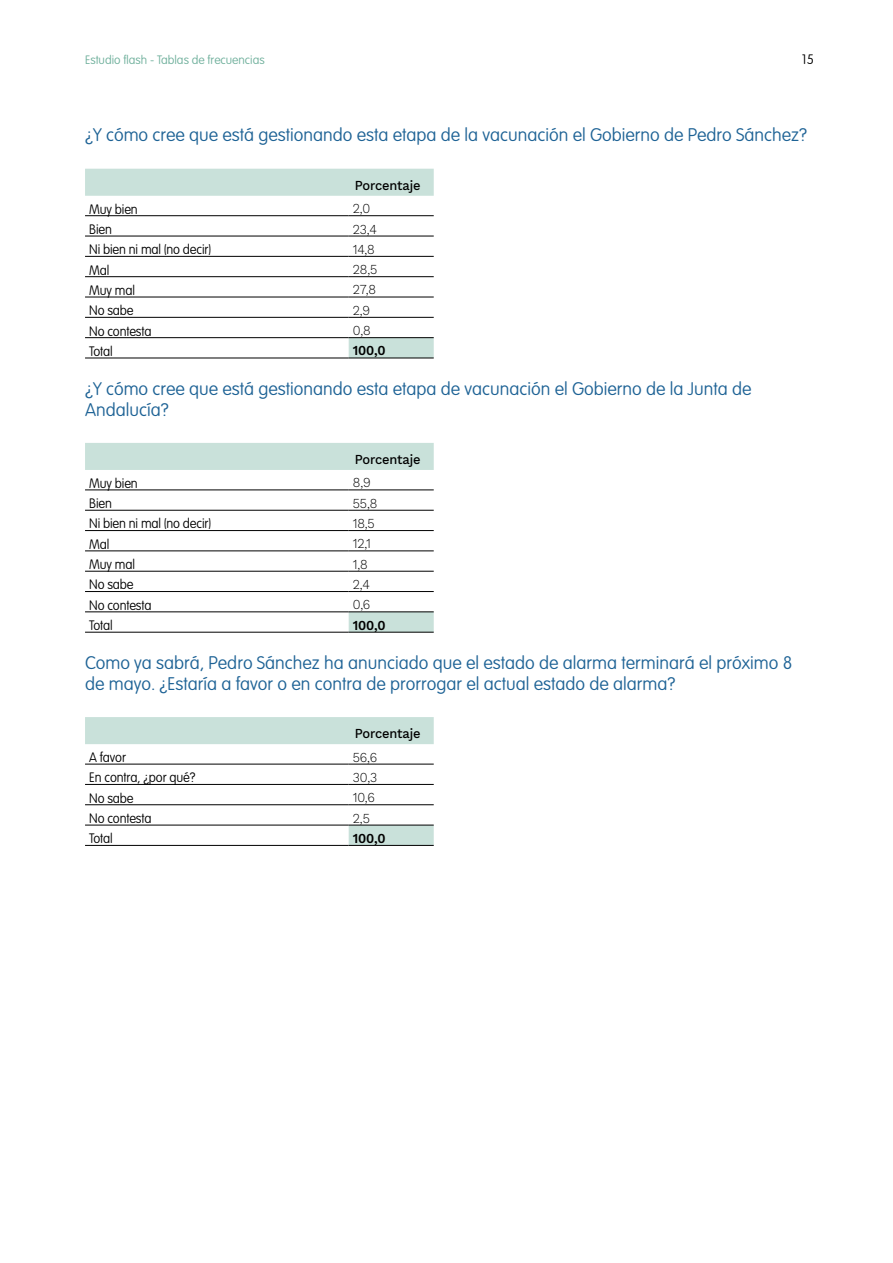
<style>
.page{position:relative;width:893px;height:1263px;background:#fff}
.page>*{position:absolute;margin:0;border:0;box-sizing:border-box;transform-origin:0 0}
.t1{font:100 18px/21px "VAG Rounded Std";color:#1d6295}
.t2{font:100 13.5px "VAG Rounded Std";letter-spacing:-.01em;color:#000;scale:.95 1}
.t3{font:300 13.5px "Work Sans";letter-spacing:-.01em;color:#000;scale:.95 1}
.t4{font:500 13.5px "Work Sans";letter-spacing:-.01em;color:#000;scale:.95 1}
.t5{font:600 13.5px "Work Sans";letter-spacing:-.01em;color:#000;scale:.95 1}
.t6{font:100 13.5px "VAG Rounded Std";letter-spacing:-.01em;color:#000}
.t7{font:100 12px "VAG Rounded Std";color:#6eaf9b}
</style>
<div class="page">
<svg style="left:85px;top:169px;width:349px;height:189px"></svg>
<hr style="left:85px;top:215px;width:264px;height:1px;background:#000">
<hr style="left:349px;top:215px;width:85px;height:1px;background:#000">
<hr style="left:85px;top:236px;width:264px;height:1px;background:#000">
<hr style="left:349px;top:236px;width:85px;height:1px;background:#000">
<hr style="left:85px;top:256px;width:264px;height:1px;background:#000">
<hr style="left:349px;top:256px;width:85px;height:1px;background:#000">
<hr style="left:85px;top:276px;width:264px;height:1px;background:#000">
<hr style="left:349px;top:276px;width:85px;height:1px;background:#000">
<hr style="left:85px;top:297px;width:264px;height:1px;background:#000">
<hr style="left:349px;top:297px;width:85px;height:1px;background:#000">
<hr style="left:85px;top:317px;width:264px;height:1px;background:#000">
<hr style="left:349px;top:317px;width:85px;height:1px;background:#000">
<hr style="left:85px;top:337px;width:264px;height:1px;background:#000">
<hr style="left:349px;top:337px;width:85px;height:1px;background:#000">
<hr style="left:85px;top:358px;width:264px;height:1px;background:#000">
<hr style="left:349px;top:358px;width:85px;height:1px;background:#000">
<svg style="left:85px;top:443px;width:349px;height:189px"></svg>
<hr style="left:85px;top:489px;width:264px;height:1px;background:#000">
<hr style="left:349px;top:489px;width:85px;height:1px;background:#000">
<hr style="left:85px;top:510px;width:264px;height:1px;background:#000">
<hr style="left:349px;top:510px;width:85px;height:1px;background:#000">
<hr style="left:85px;top:530px;width:264px;height:1px;background:#000">
<hr style="left:349px;top:530px;width:85px;height:1px;background:#000">
<hr style="left:85px;top:550px;width:264px;height:1px;background:#000">
<hr style="left:349px;top:550px;width:85px;height:1px;background:#000">
<hr style="left:85px;top:571px;width:264px;height:1px;background:#000">
<hr style="left:349px;top:571px;width:85px;height:1px;background:#000">
<hr style="left:85px;top:591px;width:264px;height:1px;background:#000">
<hr style="left:349px;top:591px;width:85px;height:1px;background:#000">
<hr style="left:85px;top:611px;width:264px;height:1px;background:#000">
<hr style="left:349px;top:611px;width:85px;height:1px;background:#000">
<hr style="left:85px;top:632px;width:264px;height:1px;background:#000">
<hr style="left:349px;top:632px;width:85px;height:1px;background:#000">
<svg style="left:85px;top:717px;width:349px;height:128px"></svg>
<hr style="left:85px;top:764px;width:264px;height:1px;background:#000">
<hr style="left:349px;top:764px;width:85px;height:1px;background:#000">
<hr style="left:85px;top:784px;width:264px;height:1px;background:#000">
<hr style="left:349px;top:784px;width:85px;height:1px;background:#000">
<hr style="left:85px;top:804px;width:264px;height:1px;background:#000">
<hr style="left:349px;top:804px;width:85px;height:1px;background:#000">
<hr style="left:85px;top:825px;width:264px;height:1px;background:#000">
<hr style="left:349px;top:825px;width:85px;height:1px;background:#000">
<hr style="left:85px;top:845px;width:264px;height:1px;background:#000">
<hr style="left:349px;top:845px;width:85px;height:1px;background:#000">
<p class="t7" style="left:85px;top:53px;width:181px">Estudio flash - Tablas de frecuencias</p>
<p class="t6" style="left:802px;top:51px;width:13px">15</p>
<p class="t1" style="left:85px;top:125px;width:723px">¿Y cómo cree que está gestionando esta etapa de la vacunación el Gobierno de Pedro Sánchez?</p>
<p class="t4" style="left:355px;top:177px;width:71px">Porcentaje</p>
<p class="t2" style="left:89px;top:201px;width:53px">Muy bien</p>
<p class="t3" style="left:353px;top:201px;width:20px">2,0</p>
<p class="t2" style="left:89px;top:221px;width:25px">Bien</p>
<p class="t3" style="left:353px;top:221px;width:27px">23,4</p>
<p class="t2" style="left:89px;top:242px;width:130px">Ni bien ni mal (no decir)</p>
<p class="t3" style="left:353px;top:241px;width:25px">14,8</p>
<p class="t2" style="left:89px;top:262px;width:23px">Mal</p>
<p class="t3" style="left:353px;top:262px;width:27px">28,5</p>
<p class="t2" style="left:89px;top:282px;width:50px">Muy mal</p>
<p class="t3" style="left:353px;top:282px;width:26px">27,8</p>
<p class="t2" style="left:89px;top:303px;width:48px">No sabe</p>
<p class="t3" style="left:353px;top:302px;width:20px">2,9</p>
<p class="t2" style="left:89px;top:323px;width:67px">No contesta</p>
<p class="t3" style="left:353px;top:323px;width:20px">0,8</p>
<p class="t2" style="left:89px;top:343px;width:26px">Total</p>
<p class="t5" style="left:353px;top:343px;width:36px">100,0</p>
<p class="t1" style="left:85px;top:378px;width:668px">¿Y cómo cree que está gestionando esta etapa de vacunación el Gobierno de la Junta de<br>Andalucía?</p>
<p class="t4" style="left:355px;top:451px;width:71px">Porcentaje</p>
<p class="t2" style="left:89px;top:475px;width:53px">Muy bien</p>
<p class="t3" style="left:353px;top:475px;width:20px">8,9</p>
<p class="t2" style="left:89px;top:496px;width:25px">Bien</p>
<p class="t3" style="left:353px;top:495px;width:27px">55,8</p>
<p class="t2" style="left:89px;top:516px;width:130px">Ni bien ni mal (no decir)</p>
<p class="t3" style="left:353px;top:515px;width:25px">18,5</p>
<p class="t2" style="left:89px;top:536px;width:23px">Mal</p>
<p class="t3" style="left:353px;top:536px;width:21px">12,1</p>
<p class="t2" style="left:89px;top:557px;width:50px">Muy mal</p>
<p class="t3" style="left:353px;top:556px;width:17px">1,8</p>
<p class="t2" style="left:89px;top:577px;width:48px">No sabe</p>
<p class="t3" style="left:353px;top:576px;width:19px">2,4</p>
<p class="t2" style="left:89px;top:597px;width:67px">No contesta</p>
<p class="t3" style="left:353px;top:597px;width:20px">0,6</p>
<p class="t2" style="left:89px;top:618px;width:26px">Total</p>
<p class="t5" style="left:353px;top:617px;width:36px">100,0</p>
<p class="t1" style="left:85px;top:653px;width:709px">Como ya sabrá, Pedro Sánchez ha anunciado que el estado de alarma terminará el próximo 8 de mayo. ¿Estaría a favor o en contra de prorrogar el actual estado de alarma?</p>
<p class="t4" style="left:355px;top:726px;width:71px">Porcentaje</p>
<p class="t2" style="left:89px;top:749px;width:40px">A favor</p>
<p class="t3" style="left:353px;top:749px;width:27px">56,6</p>
<p class="t2" style="left:89px;top:770px;width:113px">En contra, ¿por qué?</p>
<p class="t3" style="left:353px;top:769px;width:27px">30,3</p>
<p class="t2" style="left:89px;top:790px;width:48px">No sabe</p>
<p class="t3" style="left:353px;top:790px;width:25px">10,6</p>
<p class="t2" style="left:89px;top:810px;width:67px">No contesta</p>
<p class="t3" style="left:353px;top:810px;width:19px">2,5</p>
<p class="t2" style="left:89px;top:831px;width:26px">Total</p>
<p class="t5" style="left:353px;top:830px;width:36px">100,0</p>
</div>
